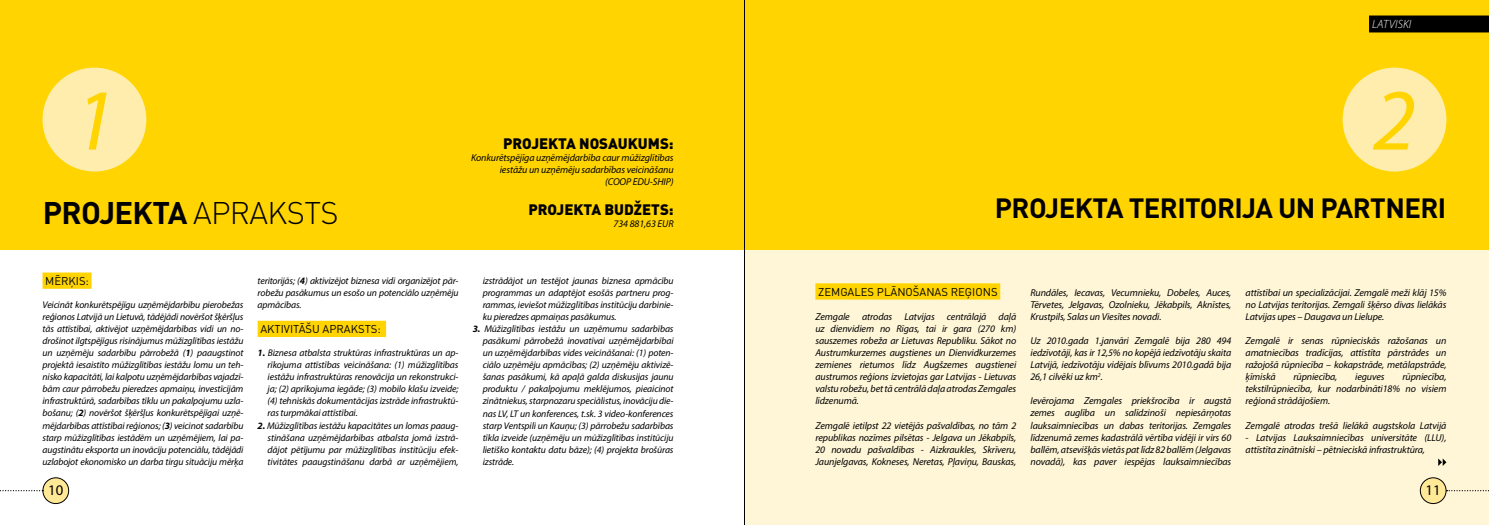
<style>
.page{position:relative;width:1489px;height:525px;background:#fff}
.page>*{position:absolute;margin:0;border:0;box-sizing:border-box;transform-origin:0 0}
.t1{font:italic 87.62px "Myriad Pro";color:#ffd400}
.t2{font:700 30.88px "DIN Pro";letter-spacing:-.02em;color:#000}
.t3{font:700 27.5px "DIN Pro";letter-spacing:-.02em;color:#000}
.t4{font:900 15px "DIN Pro";color:#000}
.t5{font:14.75px "Myriad Pro";color:#000}
.t6{font:italic 300 12px "Myriad Pro";color:#fff}
.t7{font:11.25px "DIN Pro";color:#000}
.t8{font:italic 10px/12px "Myriad Pro";letter-spacing:-.01em;color:#000;text-align:justify}
.t9{font:italic 9.75px/12px "Myriad Pro";letter-spacing:-.01em;color:#000;text-align:justify}
.s1{font-weight:300}
.s2{font-weight:700}
</style>
<div class="page">
<div style="left:0;top:0;width:744px;height:250px;background:#ffd400"></div>
<div style="left:43px;top:68px;width:103px;height:103px;background:#ffedae;border-radius:50%"></div>
<div style="left:43px;top:272px;width:49px;height:16px;background:#ffd400"></div>
<div style="left:257px;top:320px;width:129px;height:17px;background:#ffd400"></div>
<div style="left:744px;top:0;width:744px;height:524px;background:#fff6d8"></div>
<div style="left:744px;top:0;width:744px;height:250px;background:#ffd400"></div>
<div style="left:1342px;top:68px;width:104px;height:103px;background:#ffedae;border-radius:50%"></div>
<div style="left:815px;top:283px;width:185px;height:16px;background:#ffd400"></div>
<svg style="left:1438px;top:458px;width:8px;height:8px"></svg>
<div style="left:1420px;top:477px;width:25px;height:26px;background:#ffe997;border-radius:50%"></div>
<div style="left:1419px;top:477px;width:27px;height:26px;border:1px solid #000;border-radius:50%"></div>
<div style="left:43px;top:477px;width:26px;height:26px;background:#ffe997;border-radius:50%"></div>
<div style="left:42px;top:477px;width:27px;height:26px;border:1px solid #000;border-radius:50%"></div>
<svg style="left:0;top:490px;width:43px;height:1px"></svg>
<hr style="left:744px;top:0;width:1px;height:524px;background:#000">
<svg style="left:1446px;top:490px;width:43px;height:1px"></svg>
<div style="left:1368px;top:16px;width:120px;height:16px;background:#000"></div>
<h1 class="t1" style="left:73px;top:66px;width:45px">1</h1>
<h2 class="t2" style="left:43px;top:191px;width:297px">PROJEKTA <span class="s1">APRAKSTS</span></h2>
<h3 class="t4" style="left:503px;top:133px;width:172px">PROJEKTA NOSAUKUMS:</h3>
<p class="t8" style="left:471px;top:151px;width:204px;text-align:right">Konkurētspējīga uzņēmējdarbība caur mūžizglītības iestāžu un uzņēmēju sadarbības veicināšanu<br>(COOP EDU-SHIP)</p>
<h3 class="t4" style="left:528px;top:199px;width:147px">PROJEKTA BUDŽETS:</h3>
<p class="t8" style="left:613px;top:217px;width:61px">734 881,63 EUR</p>
<p class="t7" style="left:45px;top:273px;width:45px">M ĒRĶIS:</p>
<p class="t9" style="left:43px;top:298px;width:202px">Veicināt konkurētspējīgu uzņēmējdarbību pierobežas reģionos Latvijā un Lietuvā, tādējādi novēršot šķēršļus tās attīstībai, aktivējot uzņēmējdarbības vidi un no&shy;drošinot ilgtspējīgus risinājumus mūžizglītības iestāžu un uzņēmēju sadarbību pārrobežā (<span class="s2">1</span>) paaugstinot projektā iesaistīto mūžizglītības iestāžu lomu un teh&shy;nisko kapacitāti, lai kalpotu uzņēmējdarbības vajadzī&shy;bām caur pārrobežu pieredzes apmaiņu, investīcijām infrastruktūrā, sadarbības tīklu un pakalpojumu uzla&shy;bošanu; (<span class="s2">2</span>) novēršot šķēršļus konkurētspējīgai uzņē&shy;mējdarbības attīstībai reģionos; (<span class="s2">3</span>) veicinot sadarbību starp mūžizglītības iestādēm un uzņēmējiem, lai pa&shy;augstinātu eksporta un inovāciju potenciālu, tādējādi uzlabojot ekonomisko un darba tirgu situāciju mērķa</p>
<p class="t9" style="left:257px;top:274px;width:202px">teritorijās; (<span class="s2">4</span>) aktivizējot biznesa vidi organizējot pār&shy;robežu pasākumus un esošo un potenciālo uzņēmēju apmācības.</p>
<p class="t7" style="left:260px;top:321px;width:122px">AKTIVITĀŠU APRAKSTS:</p>
<p class="t9" style="left:267px;top:346px;width:192px;text-indent:-10px"><span class="s2">1.</span> Biznesa atbalsta struktūras infrastruktūras un ap&shy;rīkojuma attīstības veicināšana: (1) mūžizglītības iestāžu infrastruktūras renovācija un rekonstrukci&shy;ja; (2) aprīkojuma iegāde; (3) mobilo klašu izveide; (4) tehniskās dokumentācijas izstrāde infrastruktū&shy;ras turpmākai attīstībai.</p>
<p class="t9" style="left:267px;top:419px;width:192px;text-indent:-10px"><span class="s2">2.</span> Mūžizglītības iestāžu kapacitātes un lomas paaug&shy;stināšana uzņēmējdarbības atbalsta jomā izstrā&shy;dājot pētījumu par mūžizglītības institūciju efek&shy;tivitātes paaugstināšanu darbā ar uzņēmējiem,</p>
<p class="t9" style="left:482px;top:274px;width:192px">izstrādājot un testējot jaunas biznesa apmācību programmas un adaptējot esošās partneru prog&shy;rammas, ieviešot mūžizglītības institūciju darbinie&shy;ku pieredzes apmaiņas pasākumus.</p>
<p class="t9" style="left:482px;top:322px;width:192px;text-indent:-10px"><span class="s2">3.</span> Mūžizglītības iestāžu un uzņēmumu sadarbības pasākumi pārrobežā inovatīvai uzņēmējdarbībai un uzņēmējdarbības vides veicināšanai: (1) poten&shy;ciālo uzņēmēju apmācības; (2) uzņēmēju aktivizē&shy;šanas pasākumi, kā apaļā galda diskusijas jaunu produktu / pakalpojumu meklējumos, pieaicinot zinātniekus, starpnozaru speciālistus, inovāciju die&shy;nas LV, LT un konferences, t.sk. 3 video-konferences starp Ventspili un Kauņu; (3) pārrobežu sadarbības tīkla izveide (uzņēmēju un mūžizglītības institūciju lietiško kontaktu datu bāze); (4) projekta brošūras izstrāde.</p>
<p class="t6" style="left:1371px;top:18px;width:7px">LATVIS</p>
<p class="t6" style="left:1402px;top:18px;width:9px">KI</p>
<h1 class="t1" style="left:1372px;top:66px;width:45px">2</h1>
<h3 class="t3" style="left:994px;top:190px;width:453px">PROJEKTA TERITORIJA UN PARTNERI</h3>
<p class="t7" style="left:818px;top:284px;width:181px">ZEMGALES PLĀNOŠANAS REĢIONS</p>
<p class="t8" style="left:815px;top:310px;width:202px">Zemgale atrodas Latvijas centrālajā daļā uz dienvidiem no Rīgas, tai ir gara (270 km) sauszemes robeža ar Lietuvas Republiku. Sākot no Austrumkurzemes augstienes un Dienvidkurzemes zemienes rietumos līdz Augšzemes augstienei austrumos reģions izvietojas gar Latvijas - Lietuvas valstu robežu, bet tā centrālā daļa atrodas Zemgales līdzenumā.</p>
<p class="t8" style="left:815px;top:419px;width:202px">Zemgalē ietilpst 22 vietējās pašvaldības, no tām 2 republikas nozīmes pilsētas - Jelgava un Jēkabpils, 20 novadu pašvaldības - Aizkraukles, Skrīveru, Jaunjelgavas, Kokneses, Neretas, Pļaviņu, Bauskas,</p>
<p class="t8" style="left:1030px;top:286px;width:202px">Rundāles, Iecavas, Vecumnieku, Dobeles, Auces, Tērvetes, Jelgavas, Ozolnieku, Jēkabpils, Aknīstes, Krustpils, Salas un Viesītes novadi.</p>
<p class="t8" style="left:1030px;top:334px;width:202px">Uz 2010.gada 1.janvāri Zemgalē bija 280 494 iedzīvotāji, kas ir 12,5% no kopējā iedzīvotāju skaita Latvijā, iedzīvotāju vidējais blīvums 2010.gadā bija 26,1 cilvēki uz km<sup>2</sup>.</p>
<p class="t8" style="left:1030px;top:394px;width:202px">Ievērojama Zemgales priekšrocība ir augstā zemes auglība un salīdzinoši nepiesārņotas lauksaimniecības un dabas teritorijas. Zemgales līdzenumā zemes kadastrālā vērtība vidēji ir virs 60 ballēm, atsevišķās vietās pat līdz 82 ballēm (Jelgavas novadā), kas paver iespējas lauksaimniecības</p>
<p class="t8" style="left:1245px;top:286px;width:202px">attīstībai un specializācijai. Zemgalē meži klāj 15% no Latvijas teritorijas. Zemgali šķērso divas lielākās Latvijas upes – Daugava un Lielupe.</p>
<p class="t8" style="left:1245px;top:334px;width:202px">Zemgalē ir senas rūpnieciskās ražošanas un amatniecības tradīcijas, attīstīta pārstrādes un ražojošā rūpniecība – kokapstrāde, metālapstrāde, ķīmiskā</p>
<p class="t8" style="left:1245px;top:370px;width:202px;text-indent:157px">rūpniecība, tekstilrūpniecība, kur nodarbināti18% no visiem reģionā strādājošiem.</p>
<p class="t8" style="left:1245px;top:419px;width:202px">Zemgalē atrodas trešā lielākā augstskola Latvijā</p>
<p class="t8" style="left:1245px;top:431px;width:202px">- Latvijas Lauksaimniecības universitāte (LLU), attīstīta zinātniski – pētnieciskā infrastruktūra,</p>
<p class="t8" style="left:1293px;top:370px;width:45px">rūpniecība,</p>
<p class="t8" style="left:1354px;top:370px;width:31px">ieguves</p>
<h3 class="t5" style="left:48px;top:481px;width:17px">10</h3>
<h3 class="t5" style="left:1425px;top:481px;width:17px">11</h3>
</div>
